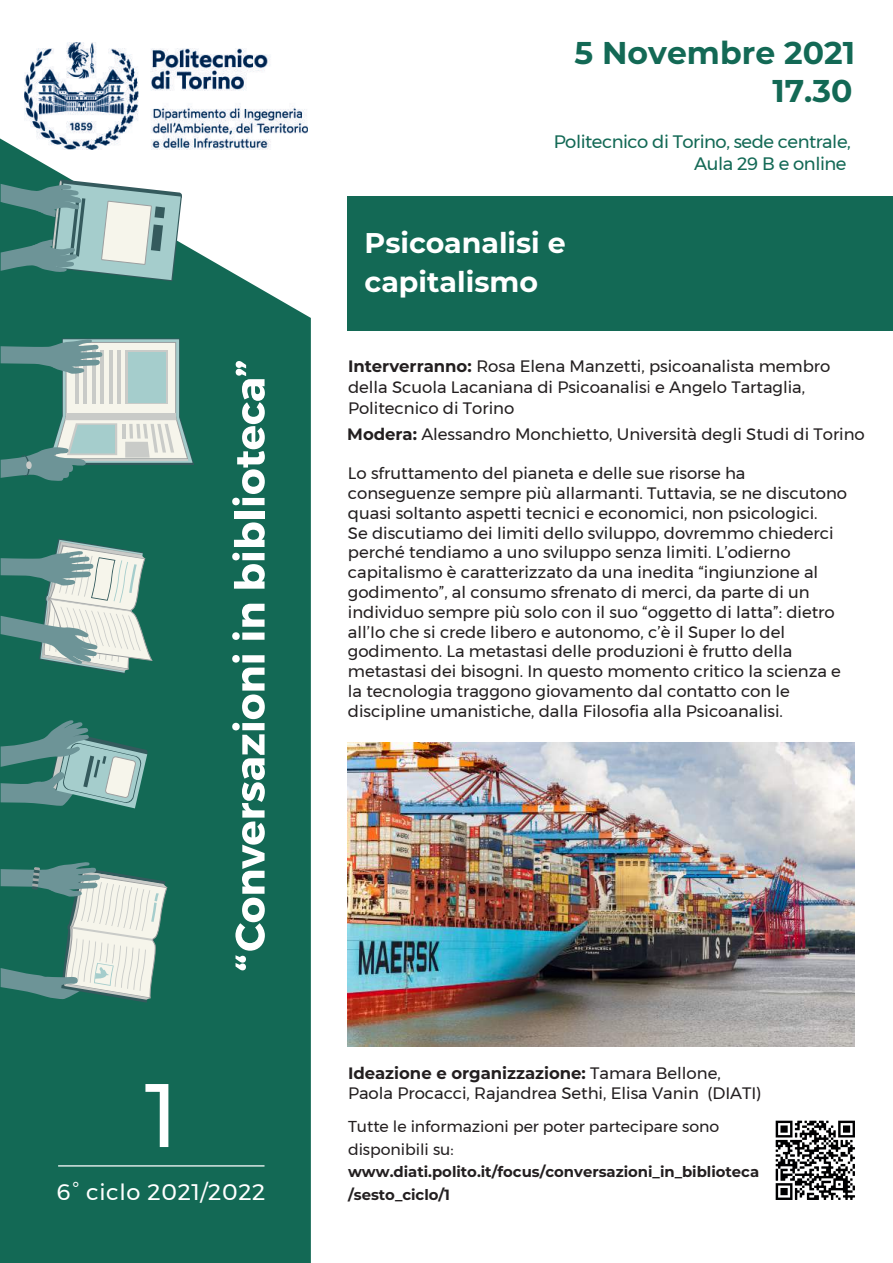
<style>
.page{position:relative;width:893px;height:1263px;background:#fff}
.page>*{position:absolute;margin:0;border:0;box-sizing:border-box;transform-origin:0 0}
.t1{font:90px "Montserrat";color:#fff}
.t2{font:700 31.5px/38px "Montserrat";color:#136955;text-align:right}
.t3{font:700 28.5px/39px "Montserrat";color:#fff}
.t4{font:22.5px "Montserrat";letter-spacing:.025em;color:#fff}
.t5{font:18px/21.6px "Montserrat";letter-spacing:-.025em;color:#136955;text-align:right}
.t6{font:16.5px/19.8px "Montserrat";color:#231f20}
.t7{font:15.75px/22.5px "Montserrat";color:#231f20}
.t8{font:700 14.85px/22.5px "Montserrat";color:#231f20}
.s1{font-weight:700}
.s2{font-style:inherit}
</style>
<div class="page">
<div style="left:347px;top:196px;width:546px;height:135px;background:#136955"></div>
<svg style="left:0;top:138px;width:311px;height:1125px;background:#297765"></svg>
<svg style="left:1px;top:718px;width:147px;height:90px;background:#5c938b"></svg>
<svg style="left:1px;top:179px;width:181px;height:102px;background:#80aaa5"></svg>
<svg style="left:1px;top:539px;width:151px;height:135px;background:#81a89e"></svg>
<svg style="left:1px;top:861px;width:166px;height:141px;background:#7ba499"></svg>
<svg style="left:62px;top:338px;width:118px;height:80px"></svg>
<div style="left:63px;top:339px;width:116px;height:78px;background:#a5cdcc"></div>
<div style="left:66px;top:342px;width:110px;height:75px;background:#f6f5eb;border:1px solid #9c9fa0"></div>
<svg style="left:125px;top:350px;width:43px;height:54px"></svg>
<div style="left:128px;top:352px;width:37px;height:50px;background:#a5cdcc"></div>
<hr style="left:117px;top:350px;width:4px;height:54px;background:#c9cbc8">
<hr style="left:109px;top:350px;width:3px;height:54px;background:#c9cbc8">
<hr style="left:100px;top:350px;width:4px;height:54px;background:#c9cbc8">
<hr style="left:92px;top:350px;width:3px;height:54px;background:#c9cbc8">
<hr style="left:84px;top:350px;width:3px;height:54px;background:#c9cbc8">
<hr style="left:75px;top:350px;width:4px;height:54px;background:#c9cbc8">
<hr style="left:66px;top:413px;width:110px;height:3px;background:#c9cbc8">
<svg style="left:1px;top:338px;width:101px;height:36px;background:#5e8f8a"></svg>
<svg style="left:1px;top:416px;width:192px;height:65px;background:#77a399"></svg>
<div style="left:26px;top:461px;width:6px;height:8px;background:#c9cbc8;border-radius:50%"></div>
<hr style="left:58px;top:1165px;width:206px;height:1px;background:#fff">
<svg style="left:232px;top:655px;width:33px;height:315px"></svg>
<svg style="left:232px;top:604px;width:33px;height:36px"></svg>
<svg style="left:232px;top:553px;width:33px;height:36px"></svg>
<svg style="left:234px;top:522px;width:31px;height:25px"></svg>
<div style="left:234px;top:511px;width:31px;height:7px;background:#fff"></div>
<svg style="left:232px;top:361px;width:33px;height:144px"></svg>
<img style="left:25px;top:43px;width:282px;height:106px">
<img style="left:347px;top:743px;width:508px;height:304px">
<img style="left:775px;top:1120px;width:80px;height:80px">
<h2 class="t2" style="left:574px;top:33px;width:282px">5 Novembre 2021<br>17.30</h2>
<p class="t5" style="left:554px;top:131px;width:299px">Politecnico di Torino, sede centrale,<br>Aula 29 B e online</p>
<h3 class="t3" style="left:365px;top:222px;width:203px">Psicoanalisi e capitalismo</h3>
<p class="t6" style="left:348px;top:356px;width:484px;line-height:21px"><span class="s1">Interverranno:</span> Rosa Elena Manzetti, psicoanalista membro della Scuola Lacaniana di Psicoanalis<span class="s2">i</span> e Angelo Tartaglia,<br>Politecnico di Torino</p>
<p class="t6" style="left:347px;top:424px;width:519px"><span class="s1">Modera:</span> Alessandro Monchietto, Università degli Studi di Torino</p>
<p class="t6" style="left:348px;top:463px;width:501px">Lo sfruttamento del pianeta e delle sue risorse ha conseguenze sempre più allarmanti. Tuttavia, se ne discutono quasi soltanto aspetti tecnici e economici, non psicologici.<br>Se discutiamo dei limiti dello sviluppo, dovremmo chiederci perché tendiamo a uno sviluppo senza limiti. L’odierno capitalismo è caratterizzato da una inedita “ingiunzione al godimento”, al consumo sfrenato di merci, da parte di un individuo sempre più solo con il suo “oggetto di latta”: dietro all’Io che si crede libero e autonomo, c’è il Super Io del godimento. La metastasi delle produzioni è frutto della metastasi dei bisogni. In questo momento critico la scienza e la tecnologia traggono giovamento dal contatto con le discipline umanistiche, dalla Filosofia alla Psicoanalisi.</p>
<h1 class="t1" style="left:145px;top:1046px;width:35px">1</h1>
<h3 class="t4" style="left:57px;top:1175px;width:210px">6° ciclo 2021/2022</h3>
<p class="t6" style="left:348px;top:1063px;width:415px"><span class="s1">Ideazione e organizzazione:</span> Tamara Bellone,<br>Paola Procacci, Rajandrea Sethi, Elisa Vanin (DIATI)</p>
<p class="t7" style="left:348px;top:1115px;width:373px">Tutte le informazioni per poter partecipare sono disponibili su:</p>
<p class="t8" style="left:348px;top:1160px;width:413px">www.diati.polito.it/focus/conversazioni_in_biblioteca /sesto_ciclo/1</p>
</div>
